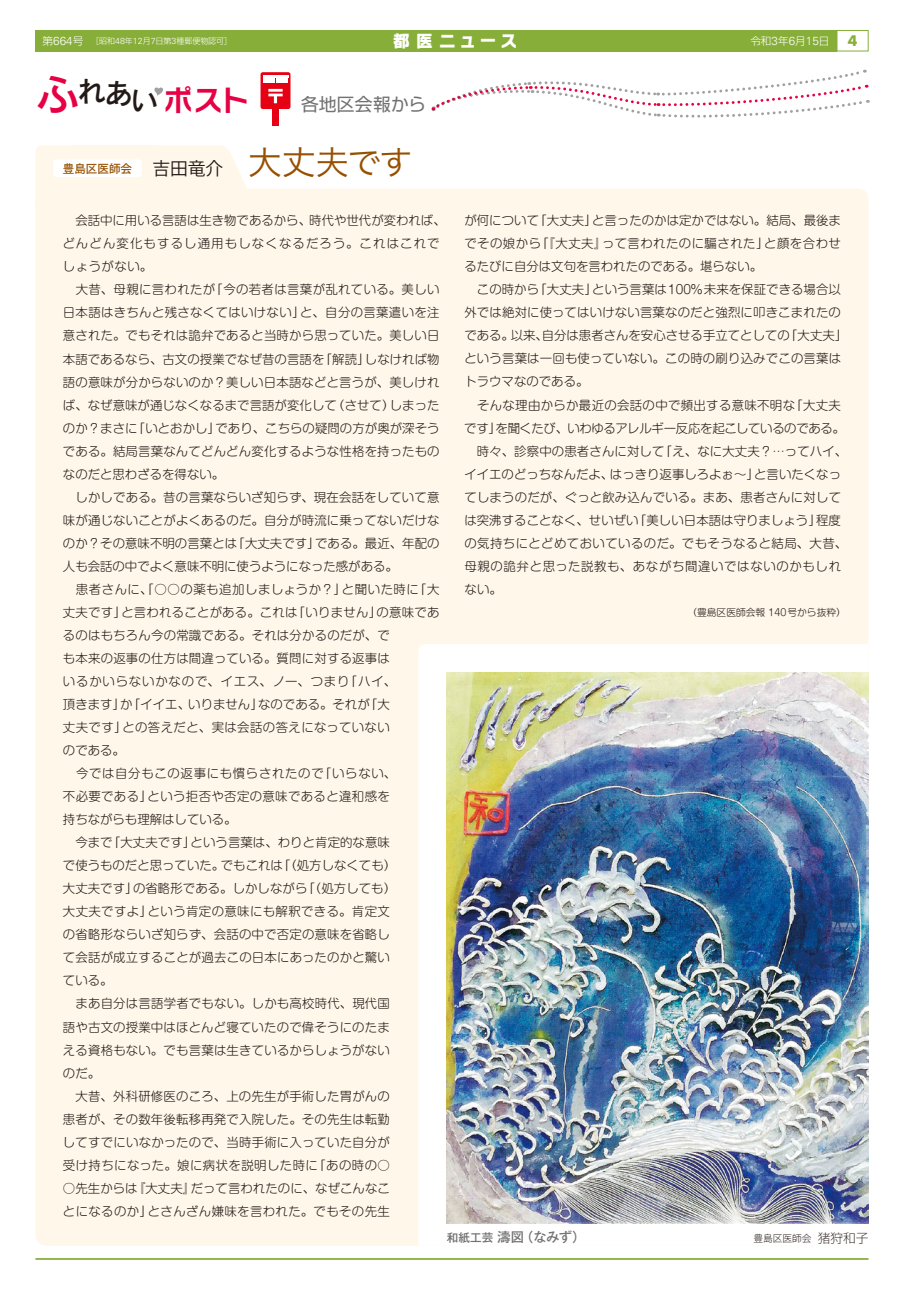
<style>
.page{position:relative;width:904px;height:1290px;background:#fff}
.page>*{position:absolute;margin:0;border:0;box-sizing:border-box;transform-origin:0 0}
.t1{font:33.62px "Hira Kaku Pro W3";letter-spacing:-.03em;color:#975000}
.t2{font:28.38px "Rodin Pro DB";color:#231916}
.t3{font:17.75px "Shin Go Pr 5";letter-spacing:.015em;color:#727272}
.t4{font:800 16px "Typelabo N Std";color:#fff}
.t5{font:700 14.12px "Futura";color:#88ae3a}
.t6{font:500 13.25px "Gothic MB101 Pro";color:#727272}
.t7{font:300 12.38px/23px "Shin M Go Pro";letter-spacing:.015em;color:#231916}
.t8{font:500 11.5px "Koz Go Pro";color:#975000}
.t9{font:300 10.62px "Shin Go Pr 5";color:#fff}
.t10{font:300 9.75px "Shin M Go Pro";color:#231916}
.t11{font:300 9.75px "Koz Go Pro";letter-spacing:-.005em;color:#231916}
.t12{font:300 8px "Shin Go Pr 5";color:#fff}
.s1{font-size:10.62px}
.s2{font-family:"Univers";font-size:11.75px}
.s3{font-family:"Univers";font-size:8.75px}
.s4{font-family:"Shin Go Pr 5"}
.s5{font-size:44.25px;color:#e60044}
.s6{font-family:"Typelabo N Std De";font-weight:700;color:#e60044}
.s7{font-weight:400;font-size:17.75px;color:#231916}
.s8{font-size:11.5px}
.s9{font-family:"Shin Go Pr 5";font-stretch:expanded;font-size:12.62px}
</style>
<div class="page">
<hr style="left:35px;top:1258px;width:833px;height:2px;background:#88ae3a">
<div style="left:836px;top:30px;width:32px;height:21px;border:1px solid #88ae3a"></div>
<div style="left:35px;top:30px;width:801px;height:21px;background:#88ae3a"></div>
<div style="left:35px;top:189px;width:833px;height:1056px;background:#fff7ea;border-radius:11px"></div>
<div style="left:35px;top:145px;width:124px;height:71px;background:#fff7ea;border-radius:7px"></div>
<svg style="left:155px;top:145px;width:92px;height:44px"></svg>
<div style="left:53px;top:159px;width:89px;height:18px;background:#fff;border-radius:4px"></div>
<div style="left:260px;top:72px;width:30px;height:37px;background:#e60013;border-radius:2px"></div>
<div style="left:272px;top:103px;width:7px;height:23px;background:#e60013"></div>
<hr style="left:263px;top:75px;width:25px;height:2px;background:#fff">
<div style="left:263px;top:78px;width:11px;height:5px;background:#fff"></div>
<div style="left:277px;top:78px;width:11px;height:5px;background:#fff"></div>
<svg style="left:268px;top:89px;width:15px;height:14px"></svg>
<svg style="left:433px;top:69px;width:435px;height:49px"></svg>
<svg style="left:154px;top:88px;width:9px;height:8px"></svg>
<div style="left:418px;top:644px;width:450px;height:601px;background:#fff"></div>
<img style="left:446px;top:672px;width:422px;height:551px">
<p class="t12" style="left:43px;top:34px;width:191px"><span class="s1">第</span><span class="s2">664</span><span class="s1">号</span>　［昭和<span class="s3">48</span>年<span class="s3">12</span>月<span class="s3">7</span>日第<span class="s3">3</span>種郵便物認可］</p>
<p class="t4" style="left:393px;top:29px;width:125px"><span class="s4">都医</span>ニュース</p>
<p class="t9" style="left:750px;top:32px;width:81px">令和<span class="s2">3</span>年<span class="s2">6</span>月<span class="s2">15</span>日</p>
<p class="t5" style="left:847px;top:31px;width:11px">4</p>
<h2 class="t2" style="left:35px;top:75px;width:215px"><span class="s5">ふ</span>れあい<span class="s6">ポスト</span></h2>
<h3 class="t3" style="left:301px;top:90px;width:126px">各地区会報から</h3>
<h1 class="t1" style="left:248px;top:132px;width:166px">大丈夫です</h1>
<p class="t8" style="left:63px;top:161px;width:162px">豊島区医師会 <span class="s7">吉田竜介</span></p>
<p class="t7" style="left:63px;top:208px;width:384px">　会話中に用いる言語は生き物であるから、時代や世代が変われば、どんどん変化もするし通用もしなくなるだろう。これはこれでしょうがない。<br>　大昔、母親に言われたが「今の若者は言葉が乱れている。美しい日本語はきちんと残さなくてはいけない」と、自分の言葉遣いを注意された。でもそれは詭弁であると当時から思っていた。美しい日本語であるなら、古文の授業でなぜ昔の言語を「解読」しなければ物語の意味が分からないのか？美しい日本語などと言うが、美しければ、なぜ意味が通じなくなるまで言語が変化して（させて）しまったのか？まさに「いとおかし」であり、こちらの疑問の方が奥が深そうである。結局言葉なんてどんどん変化するような性格を持ったものなのだと思わざるを得ない。<br>　しかしである。昔の言葉ならいざ知らず、現在会話をしていて意味が通じないことがよくあるのだ。自分が時流に乗ってないだけなのか？その意味不明の言葉とは「大丈夫です」である。最近、年配の人も会話の中でよく意味不明に使うようになった感がある。<br>　患者さんに、「○○の薬も追加しましょうか？」と聞いた時に「大丈夫です」と言われることがある。これは「いりません」の意味であるのはもちろん今の常識である。それは分かるのだが、で<br>も本来の返事の仕方は間違っている。質問に対する返事は<br>いるかいらないかなので、イエス、ノー、つまり「ハイ、<br>頂きます」か「イイエ、いりません」なのである。それが「大<br>丈夫です」との答えだと、実は会話の答えになっていない<br>のである。<br>　今では自分もこの返事にも慣らされたので「いらない、<br>不必要である」という拒否や否定の意味であると違和感を<br>持ちながらも理解はしている。<br>　今まで「大丈夫です」という言葉は、わりと肯定的な意味<br>で使うものだと思っていた。でもこれは「（処方しなくても）<br>大丈夫です」の省略形である。しかしながら「（処方しても）<br>大丈夫ですよ」という肯定の意味にも解釈できる。肯定文<br>の省略形ならいざ知らず、会話の中で否定の意味を省略し<br>て会話が成立することが過去この日本にあったのかと驚い<br>ている。<br>　まあ自分は言語学者でもない。しかも高校時代、現代国<br>語や古文の授業中はほとんど寝ていたので偉そうにのたま<br>える資格もない。でも言葉は生きているからしょうがない<br>のだ。<br>　大昔、外科研修医のころ、上の先生が手術した胃がんの<br>患者が、その数年後転移再発で入院した。その先生は転勤<br>してすでにいなかったので、当時手術に入っていた自分が<br>受け持ちになった。娘に病状を説明した時に「あの時の○</p>
<p class="t7" style="left:63px;top:1175px;width:328px">○先生からは『大丈夫』だって言われたのに、なぜこんなことになるのか」とさんざん嫌味を言われた。でもその先生</p>
<p class="t7" style="left:464px;top:208px;width:384px">が何について「大丈夫」と言ったのかは定かではない。結局、最後までその娘から「『大丈夫』って言われたのに騙された」と顔を合わせるたびに自分は文句を言われたのである。堪らない。<br>　この時から「大丈夫」という言葉は100%未来を保証できる場合以外では絶対に使ってはいけない言葉なのだと強烈に叩きこまれたのである。以来、自分は患者さんを安心させる手立てとしての「大丈夫」という言葉は一回も使っていない。この時の刷り込みでこの言葉はトラウマなのである。<br>　そんな理由からか最近の会話の中で頻出する意味不明な「大丈夫です」を聞くたび、いわゆるアレルギー反応を起こしているのである。　時々、診察中の患者さんに対して「え、なに大丈夫？…ってハイ、イイエのどっちなんだよ、はっきり返事しろよぉ～」と言いたくなってしまうのだが、ぐっと飲み込んでいる。まあ、患者さんに対しては突沸することなく、せいぜい「美しい日本語は守りましょう」程度の気持ちにとどめておいているのだ。でもそうなると結局、大昔、母親の詭弁と思った説教も、あながち間違いではないのかもしれない。</p>
<p class="t10" style="left:687px;top:604px;width:160px">（豊島区医師会報 140号から抜粋）</p>
<p class="t6" style="left:446px;top:1226px;width:140px"><span class="s8">和紙工芸</span> 濤図（なみず）</p>
<p class="t11" style="left:753px;top:1232px;width:117px">豊島区医師会 <span class="s9">猪狩和子</span></p>
</div>
